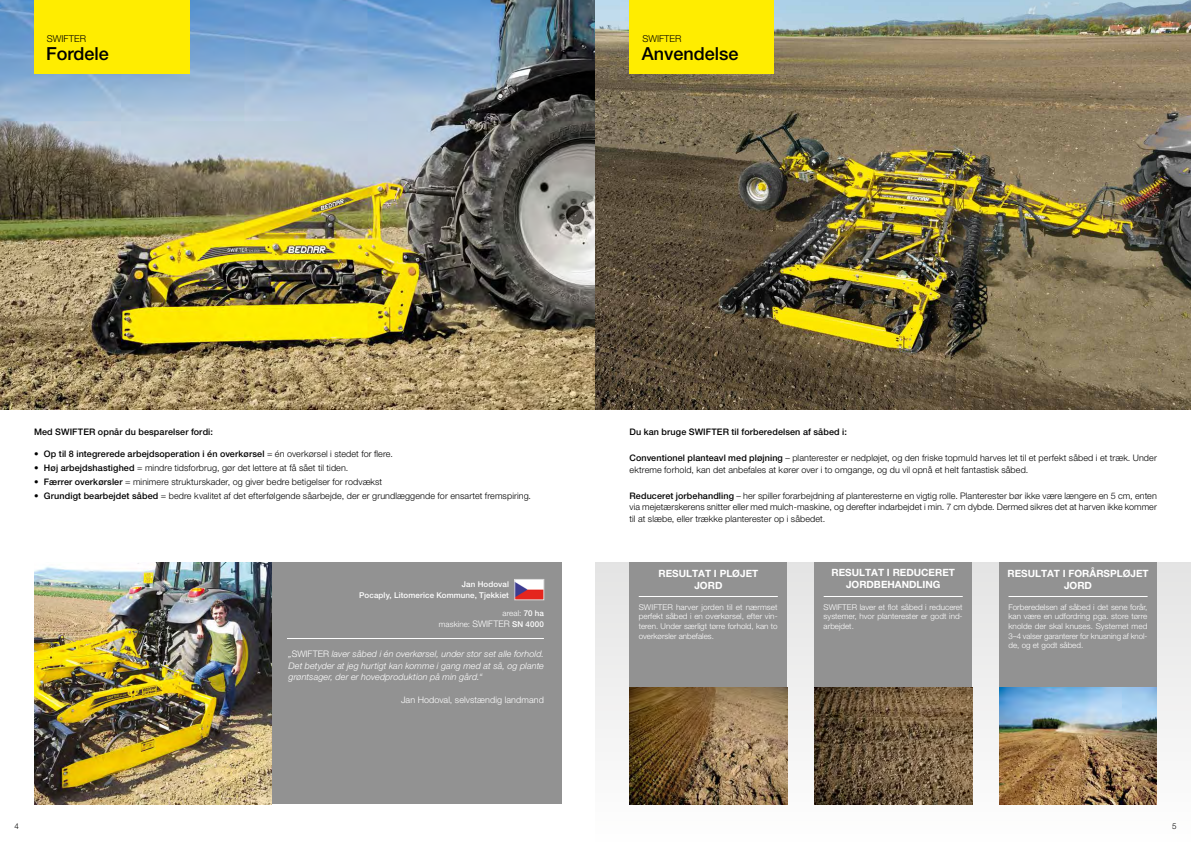
<style>
.page{position:relative;width:1191px;height:842px;background:#fff}
.page>*{position:absolute;margin:0;border:0;box-sizing:border-box;transform-origin:0 0}
.t1{font:500 18px "Helvetica Neue LT Pro";color:#000}
.t2{font:700 10px/12px "Helvetica Neue LT Pro";color:#fff;text-align:center}
.t3{font:300 9.5px "Helvetica Neue LT Pro";color:#000}
.ZAKLADNI_TEXT{font:300 9px/11.5px "Helvetica Neue LT Pro";letter-spacing:.01em;color:#000}
.ZAKLADNI_TEXT-2{font:500 9px "Helvetica Neue LT Pro";letter-spacing:.015em;color:#000}
.ZAKLADNI_TEXT-3{font:italic 300 9px/11.5px "Helvetica Neue LT Pro";letter-spacing:.01em;color:#fff;text-align:justify}
.ZAKLADNI_TEXT-4{font:300 9px "Helvetica Neue LT Pro";letter-spacing:.01em;color:#fff}
.ZAKLADNI_TEXT-5{font:300 8px/9.6px "Helvetica Neue LT Pro";color:#fff;text-align:justify}
.ZAKLADNI_TEXT-6{font:500 8px/11.5px "Helvetica Neue LT Pro";letter-spacing:.015em;color:#fff;text-align:right}
.t4{font:300 8px "Helvetica Neue LT Pro";color:#000}
.s1{font-weight:300}
.s2{font-weight:500}
.s3{font-size:9px}
.s4{font-style:normal}
</style>
<div class="page">
<div style="left:595px;top:563px;width:596px;height:279px;background:linear-gradient(to bottom,#e4e4e3,#fdfdfc)"></div>
<img style="left:0;top:0;width:1191px;height:410px">
<div style="left:629px;top:563px;width:158px;height:241px;background:#929292"></div>
<img style="left:629px;top:687px;width:158px;height:117px">
<div style="left:814px;top:563px;width:158px;height:241px;background:#929292"></div>
<img style="left:814px;top:687px;width:158px;height:117px">
<div style="left:999px;top:563px;width:158px;height:241px;background:#929292"></div>
<img style="left:999px;top:687px;width:158px;height:117px">
<div style="left:629px;top:0;width:145px;height:74px;background:#ffed00"></div>
<div style="left:34px;top:0;width:155px;height:74px;background:#ffed00"></div>
<div style="left:271px;top:563px;width:290px;height:241px;background:#929292"></div>
<img style="left:34px;top:563px;width:237px;height:241px">
<hr style="left:639px;top:596px;width:139px;height:1px;background:#fff">
<hr style="left:823px;top:596px;width:139px;height:1px;background:#fff">
<hr style="left:1008px;top:596px;width:139px;height:1px;background:#fff">
<img style="left:516px;top:581px;width:26px;height:17px">
<div style="left:514px;top:579px;width:30px;height:21px;border:1px solid #dadada"></div>
<hr style="left:287px;top:638px;width:257px;height:1px;background:#fff">
<p class="t3" style="left:47px;top:32px;width:41px">SWIFTER</p>
<p class="t3" style="left:642px;top:32px;width:41px">SWIFTER</p>
<p class="t1" style="left:46px;top:43px;width:64px">Fordele</p>
<p class="t1" style="left:642px;top:43px;width:98px">Anvendelse</p>
<p class="ZAKLADNI_TEXT-2" style="left:34px;top:427px;width:180px">Med SWIFTER opnår du besparelser fordi:</p>
<p class="ZAKLADNI_TEXT-2" style="left:34px;top:448px;width:360px"><span class="s1">•</span> Op til 8 integrerede arbejdsoperation i én overkørsel <span class="s1">= én overkørsel i stedet for flere.</span></p>
<p class="ZAKLADNI_TEXT" style="left:34px;top:462px;width:316px">• <span class="s2">Høj arbejdshastighed</span> = mindre tidsforbrug, gør det lettere at få sået til tiden.</p>
<p class="ZAKLADNI_TEXT" style="left:34px;top:476px;width:350px">• <span class="s2">Færrer overkørsler</span> = minimere strukturskader, og giver bedre betigelser for rodvækst</p>
<p class="ZAKLADNI_TEXT" style="left:34px;top:490px;width:498px">• <span class="s2">Grundigt bearbejdet såbed</span> = bedre kvalitet af det efterfølgende såarbejde, der er grundlæggende for ensartet fremspiring.</p>
<p class="ZAKLADNI_TEXT-6" style="left:359px;top:578px;width:151px">Jan Hodoval<br>Pocaply, Litomerice Kommune, Tjekkiet</p>
<p class="ZAKLADNI_TEXT-5" style="left:502px;top:608px;width:43px">areal: <span class="s2">70 ha</span></p>
<p class="ZAKLADNI_TEXT-5" style="left:439px;top:619px;width:107px">maskine: <span class="s3">SWIFTER</span> <span class="s2">SN 4000</span></p>
<p class="ZAKLADNI_TEXT-3" style="left:289px;top:648px;width:257px">„<span class="s4">SWIFTER</span> laver såbed i én overkørsel, under stor set alle forhold.<br>Det betyder at jeg hurtigt kan komme i gang med at så, og plante grøntsager, der er hovedproduktion på min gård.“</p>
<p class="ZAKLADNI_TEXT-4" style="left:401px;top:694px;width:144px">Jan Hodoval, selvstændig landmand</p>
<p class="ZAKLADNI_TEXT-2" style="left:629px;top:427px;width:219px">Du kan bruge SWIFTER til forberedelsen af såbed i:</p>
<p class="ZAKLADNI_TEXT" style="left:629px;top:452px;width:529px"><span class="s2">Conventionel planteavl med pløjning</span> – planterester er nedpløjet, og den friske topmuld harves let til et perfekt såbed i et træk. Under ektreme forhold, kan det anbefales at kører over i to omgange, og du vil opnå et helt fantastisk såbed.</p>
<p class="ZAKLADNI_TEXT" style="left:629px;top:489px;width:529px;text-align:justify"><span class="s2">Reduceret jorbehandling</span> – her spiller forarbejdning af planteresterne en vigtig rolle. Planterester bør ikke være længere en 5 cm, enten via mejetærskerens snitter eller med mulch-maskine, og derefter indarbejdet i min. 7 cm dybde. Dermed sikres det at harven ikke kommer til at slæbe, eller trække planterester op i såbedet.</p>
<p class="t2" style="left:658px;top:567px;width:101px">RESULTAT I PLØJET<br>JORD</p>
<p class="t2" style="left:831px;top:566px;width:125px">RESULTAT I REDUCERET<br>JORDBEHANDLING</p>
<p class="t2" style="left:1007px;top:568px;width:143px">RESULTAT I FORÅRSPLØJET<br>JORD</p>
<p class="ZAKLADNI_TEXT-5" style="left:639px;top:602px;width:140px">SWIFTER harver jorden til et nærmset perfekt såbed i en overkørsel, efter vin&shy;teren. Under særligt tørre forhold, kan to overkørsler anbefales.</p>
<p class="ZAKLADNI_TEXT-5" style="left:823px;top:602px;width:140px">SWIFTER laver et flot såbed i reduceret systemer, hvor planterester er godt ind&shy;arbejdet.</p>
<p class="ZAKLADNI_TEXT-5" style="left:1008px;top:602px;width:140px">Forberedelsen af såbed i det sene forår, kan være en udfordring pga. store tørre knolde der skal knuses. Systemet med 3–4 valser garanterer for knusning af knol&shy;de, og et godt såbed.</p>
<p class="t4" style="left:14px;top:821px;width:6px">4</p>
<p class="t4" style="left:1172px;top:821px;width:6px">5</p>
</div>
